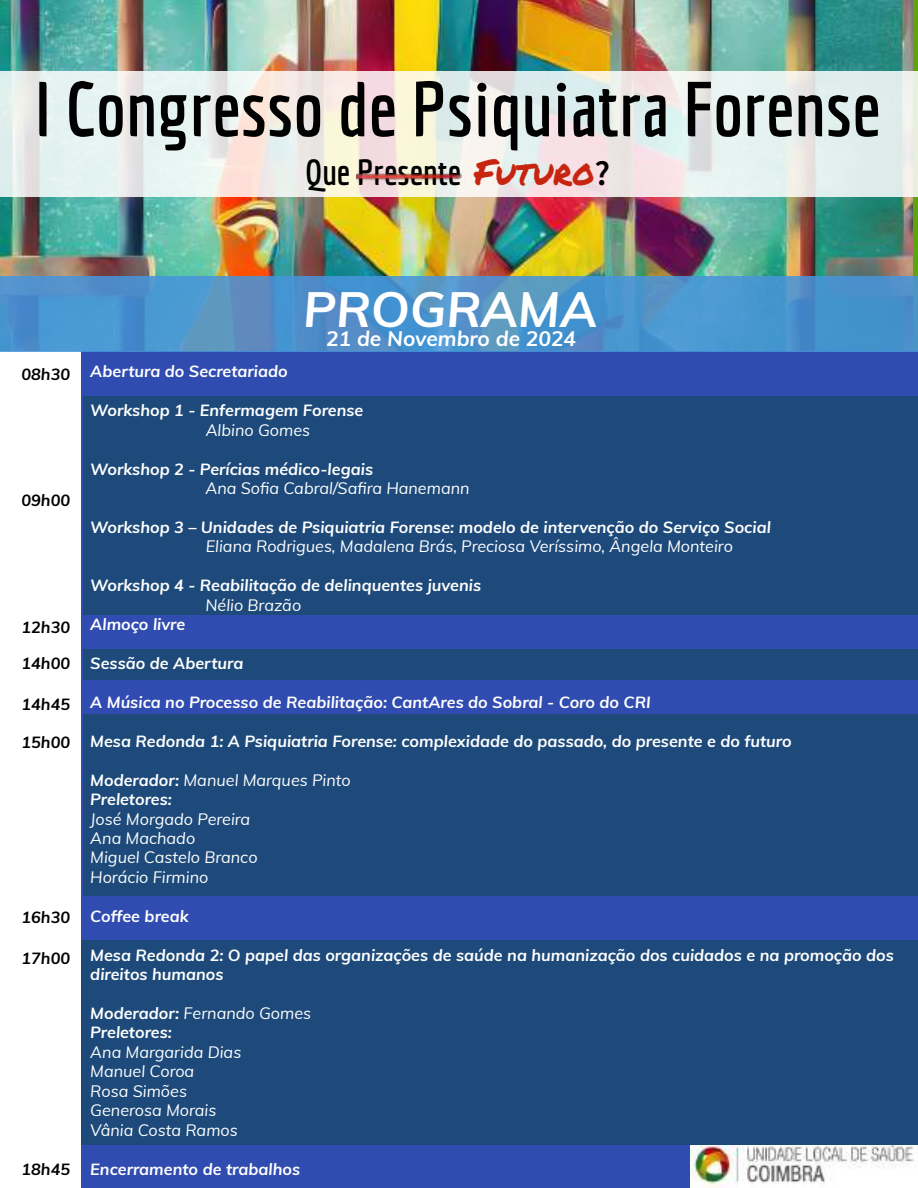
<style>
.page{position:relative;width:918px;height:1188px;background:#fff}
.page>*{position:absolute;margin:0;border:0;box-sizing:border-box;transform-origin:0 0}
.t1{font:700 75.75px "Economica";color:#000}
.t2{font:italic 700 49.65px "Muli";color:#fff}
.t3{font:700 35.4px "Economica";color:#000}
.t4{font:italic 700 21px "Muli";color:#fff}
.t5{font:italic 700 16.2px/19.5px "Muli";color:#fff}
.t6{font:italic 16.2px/19.5px "Muli";color:#fff}
.t7{font:italic 700 16.2px "Muli";color:#000}
.s1{font-family:"Permanent Marker";font-weight:400;color:#c72510}
.s2{font-family:"Source Sans 3";font-weight:600}
.s3{font-weight:400}
</style>
<div class="page">
<img style="left:0;top:0;width:912px;height:277px">
<div style="left:82px;top:352px;width:836px;height:836px;background:#314cb0"></div>
<svg style="left:0;top:71px;width:918px;height:126px;background:#eaece9"></svg>
<svg style="left:0;top:277px;width:918px;height:75px;background:#4c92cb"></svg>
<div style="left:84px;top:396px;width:834px;height:219px;background:#1d4a7a"></div>
<div style="left:84px;top:714px;width:834px;height:181px;background:#1d4a7a"></div>
<div style="left:82px;top:940px;width:836px;height:205px;background:#1d4a7a"></div>
<img style="left:690px;top:1145px;width:228px;height:43px">
<div style="left:84px;top:649px;width:834px;height:31px;background:#1d4a7a"></div>
<img style="left:357px;top:162px;width:108px;height:27px">
<h1 class="t1" style="left:35px;top:65px;width:848px">I Congresso de Psiquiatra Forense</h1>
<h3 class="t3" style="left:305px;top:152px;width:306px">Que Presente <span class="s1">Futuro</span><span class="s2">?</span></h3>
<h2 class="t2" style="left:303px;top:273px;width:296px">PROGRAMA</h2>
<p class="t7" style="left:21px;top:362px;width:50px">08h30</p>
<p class="t7" style="left:21px;top:488px;width:50px">09h00</p>
<p class="t7" style="left:21px;top:615px;width:50px">12h30</p>
<p class="t7" style="left:21px;top:652px;width:50px">14h00</p>
<p class="t7" style="left:21px;top:693px;width:50px">14h45</p>
<p class="t7" style="left:21px;top:731px;width:50px">15h00</p>
<p class="t7" style="left:21px;top:905px;width:50px">16h30</p>
<p class="t7" style="left:21px;top:946px;width:50px">17h00</p>
<p class="t7" style="left:21px;top:1157px;width:50px">18h45</p>
<p class="t4" style="left:326px;top:323px;width:251px">21 de Novembro de 2024</p>
<p class="t5" style="left:90px;top:361px;width:199px">Abertura do Secretariado</p>
<p class="t5" style="left:90px;top:400px;width:275px">Workshop 1 - Enfermagem Forense</p>
<p class="t6" style="left:206px;top:419px;width:106px">Albino Gomes</p>
<p class="t5" style="left:90px;top:458px;width:284px">Workshop 2 - Perícias médico-legais</p>
<p class="t6" style="left:206px;top:478px;width:266px">Ana Sofia Cabral/Safira Hanemann</p>
<p class="t5" style="left:90px;top:517px;width:682px">Workshop 3 – Unidades de Psiquiatria Forense: modelo de intervenção do Serviço Social</p>
<p class="t6" style="left:206px;top:536px;width:529px">Eliana Rodrigues, Madalena Brás, Preciosa Veríssimo, Ângela Monteiro</p>
<p class="t5" style="left:90px;top:575px;width:392px">Workshop 4 - Reabilitação de delinquentes juvenis</p>
<p class="t6" style="left:206px;top:594px;width:97px">Nélio Brazão</p>
<p class="t5" style="left:90px;top:614px;width:97px">Almoço livre</p>
<p class="t5" style="left:90px;top:653px;width:155px">Sessão de Abertura</p>
<p class="t5" style="left:90px;top:692px;width:562px">A Música no Processo de Reabilitação: CantAres do Sobral - Coro do CRI</p>
<p class="t5" style="left:90px;top:730px;width:703px">Mesa Redonda 1: A Psiquiatria Forense: complexidade do passado, do presente e do futuro</p>
<p class="t5" style="left:90px;top:769px;width:262px">Moderador: <span class="s3">Manuel Marques Pinto<br></span>Preletores:</p>
<p class="t6" style="left:90px;top:808px;width:169px">José Morgado Pereira<br>Ana Machado<br>Miguel Castelo Branco<br>Horácio Firmino</p>
<p class="t5" style="left:90px;top:905px;width:100px">Coffee break</p>
<p class="t5" style="left:90px;top:944px;width:805px">Mesa Redonda 2: O papel das organizações de saúde na humanização dos cuidados e na promoção dos direitos humanos</p>
<p class="t5" style="left:90px;top:1003px;width:222px">Moderador: <span class="s3">Fernando Gomes<br></span>Preletores:</p>
<p class="t6" style="left:90px;top:1042px;width:153px">Ana Margarida Dias<br>Manuel Coroa<br>Rosa Simões<br>Generosa Morais<br>Vânia Costa Ramos</p>
<p class="t5" style="left:90px;top:1158px;width:211px">Encerramento de trabalhos</p>
</div>
